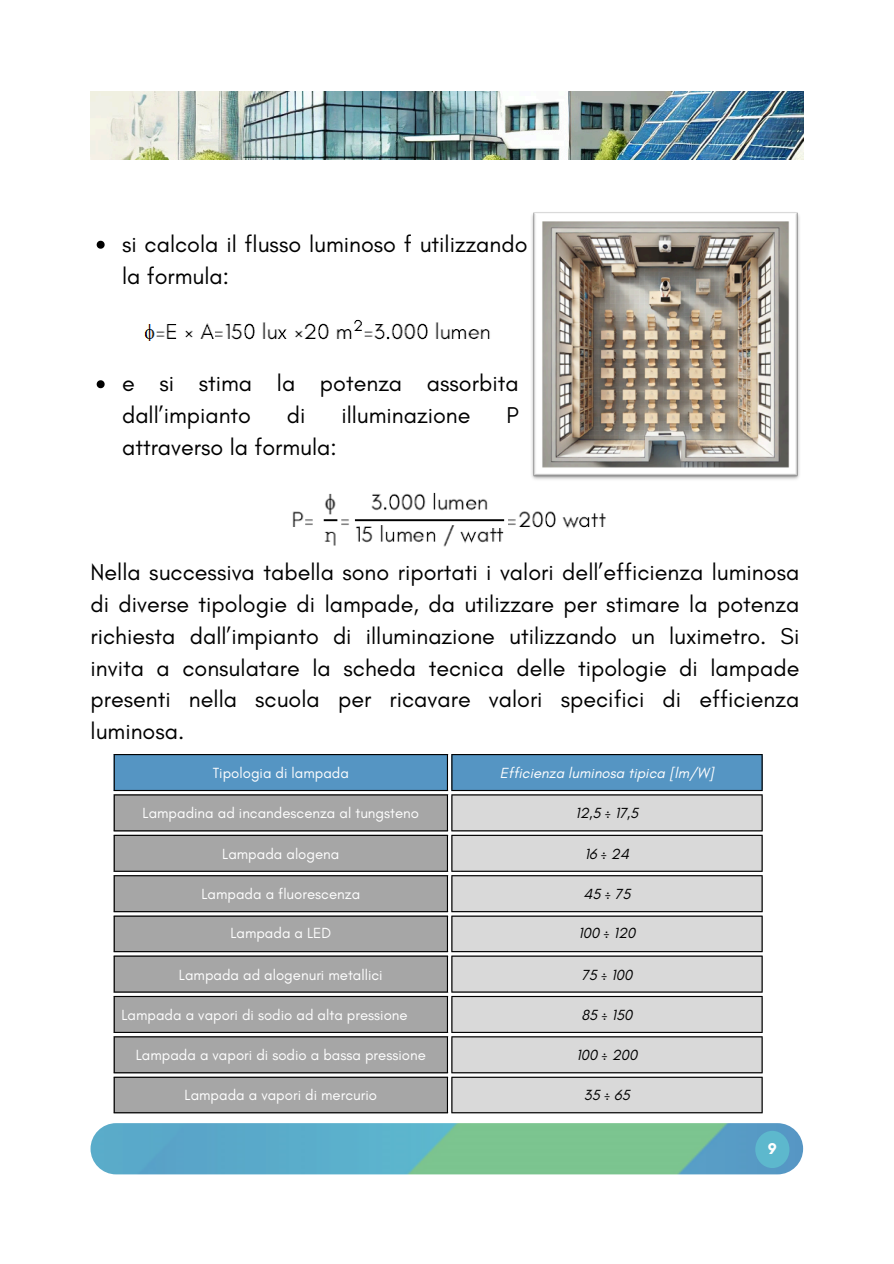
<style>
.page{position:relative;width:894px;height:1264px;background:#fff}
.page>*{position:absolute;margin:0;border:0;box-sizing:border-box;transform-origin:0 0}
.t1{font:23.4px/31.8px "Glacial Indifference";color:#000}
.t2{font:700 16.05px "Glacial Indifference";color:#fff}
.t3{font:15px "Glacial Indifference";color:#fff}
.t4{font:italic 15px "Glacial Indifference";color:#000}
.t5{font:italic 15px "Glacial Indifference";color:#fff}
</style>
<div class="page">
<img style="left:90px;top:91px;width:713px;height:69px">
<img style="left:90px;top:1123px;width:712px;height:51px;border-radius:26px">
<div style="left:755px;top:1130px;width:34px;height:38px;background:#5db8cd;border-radius:50%"></div>
<img style="left:531px;top:212px;width:269px;height:268px">
<svg style="left:97px;top:241px;width:8px;height:8px"></svg>
<img style="left:144px;top:319px;width:346px;height:21px">
<img style="left:292px;top:492px;width:314px;height:55px">
<svg style="left:97px;top:380px;width:8px;height:8px"></svg>
<div style="left:115px;top:754px;width:646px;height:37px;background:#5595c3"></div>
<svg style="left:114px;top:795px;width:334px;height:317px;background:#a7a7a7"></svg>
<svg style="left:451px;top:795px;width:311px;height:317px;background:#d5d5d5"></svg>
<hr style="left:114px;top:755px;width:1px;height:35px;background:#000">
<hr style="left:447px;top:755px;width:1px;height:35px;background:#000">
<hr style="left:114px;top:754px;width:334px;height:1px;background:#000">
<hr style="left:114px;top:790px;width:334px;height:1px;background:#000">
<hr style="left:451px;top:755px;width:1px;height:35px;background:#000">
<hr style="left:761px;top:755px;width:1px;height:35px;background:#000">
<hr style="left:451px;top:754px;width:311px;height:1px;background:#000">
<hr style="left:451px;top:790px;width:311px;height:1px;background:#000">
<hr style="left:114px;top:795px;width:1px;height:35px;background:#000">
<hr style="left:447px;top:795px;width:1px;height:35px;background:#000">
<hr style="left:114px;top:794px;width:334px;height:1px;background:#000">
<hr style="left:114px;top:830px;width:334px;height:1px;background:#000">
<hr style="left:451px;top:795px;width:1px;height:35px;background:#000">
<hr style="left:761px;top:795px;width:1px;height:35px;background:#000">
<hr style="left:451px;top:794px;width:311px;height:1px;background:#000">
<hr style="left:451px;top:830px;width:311px;height:1px;background:#000">
<hr style="left:114px;top:836px;width:1px;height:34px;background:#000">
<hr style="left:447px;top:836px;width:1px;height:34px;background:#000">
<hr style="left:114px;top:834px;width:334px;height:2px;background:#000">
<hr style="left:114px;top:870px;width:334px;height:1px;background:#000">
<hr style="left:451px;top:836px;width:1px;height:34px;background:#000">
<hr style="left:761px;top:836px;width:1px;height:34px;background:#000">
<hr style="left:451px;top:834px;width:311px;height:2px;background:#000">
<hr style="left:451px;top:870px;width:311px;height:1px;background:#000">
<hr style="left:114px;top:876px;width:1px;height:35px;background:#000">
<hr style="left:447px;top:876px;width:1px;height:35px;background:#000">
<hr style="left:114px;top:875px;width:334px;height:1px;background:#000">
<hr style="left:114px;top:911px;width:334px;height:1px;background:#000">
<hr style="left:451px;top:876px;width:1px;height:35px;background:#000">
<hr style="left:761px;top:876px;width:1px;height:35px;background:#000">
<hr style="left:451px;top:875px;width:311px;height:1px;background:#000">
<hr style="left:451px;top:911px;width:311px;height:1px;background:#000">
<hr style="left:114px;top:916px;width:1px;height:35px;background:#000">
<hr style="left:447px;top:916px;width:1px;height:35px;background:#000">
<hr style="left:114px;top:915px;width:334px;height:1px;background:#000">
<hr style="left:114px;top:951px;width:334px;height:1px;background:#000">
<hr style="left:451px;top:916px;width:1px;height:35px;background:#000">
<hr style="left:761px;top:916px;width:1px;height:35px;background:#000">
<hr style="left:451px;top:915px;width:311px;height:1px;background:#000">
<hr style="left:451px;top:951px;width:311px;height:1px;background:#000">
<hr style="left:114px;top:956px;width:1px;height:35px;background:#000">
<hr style="left:447px;top:956px;width:1px;height:35px;background:#000">
<hr style="left:114px;top:955px;width:334px;height:1px;background:#000">
<hr style="left:114px;top:991px;width:334px;height:1px;background:#000">
<hr style="left:451px;top:956px;width:1px;height:35px;background:#000">
<hr style="left:761px;top:956px;width:1px;height:35px;background:#000">
<hr style="left:451px;top:955px;width:311px;height:1px;background:#000">
<hr style="left:451px;top:991px;width:311px;height:1px;background:#000">
<hr style="left:114px;top:997px;width:1px;height:34px;background:#000">
<hr style="left:447px;top:997px;width:1px;height:34px;background:#000">
<hr style="left:114px;top:995px;width:334px;height:2px;background:#000">
<hr style="left:114px;top:1031px;width:334px;height:1px;background:#000">
<hr style="left:451px;top:997px;width:1px;height:34px;background:#000">
<hr style="left:761px;top:997px;width:1px;height:34px;background:#000">
<hr style="left:451px;top:995px;width:311px;height:2px;background:#000">
<hr style="left:451px;top:1031px;width:311px;height:1px;background:#000">
<hr style="left:114px;top:1037px;width:1px;height:35px;background:#000">
<hr style="left:447px;top:1037px;width:1px;height:35px;background:#000">
<hr style="left:114px;top:1036px;width:334px;height:1px;background:#000">
<hr style="left:114px;top:1072px;width:334px;height:1px;background:#000">
<hr style="left:451px;top:1037px;width:1px;height:35px;background:#000">
<hr style="left:761px;top:1037px;width:1px;height:35px;background:#000">
<hr style="left:451px;top:1036px;width:311px;height:1px;background:#000">
<hr style="left:451px;top:1072px;width:311px;height:1px;background:#000">
<hr style="left:114px;top:1077px;width:1px;height:35px;background:#000">
<hr style="left:447px;top:1077px;width:1px;height:35px;background:#000">
<hr style="left:114px;top:1076px;width:334px;height:1px;background:#000">
<hr style="left:114px;top:1112px;width:334px;height:1px;background:#000">
<hr style="left:451px;top:1077px;width:1px;height:35px;background:#000">
<hr style="left:761px;top:1077px;width:1px;height:35px;background:#000">
<hr style="left:451px;top:1076px;width:311px;height:1px;background:#000">
<hr style="left:451px;top:1112px;width:311px;height:1px;background:#000">
<p class="t1" style="left:122px;top:228px;width:407px">si calcola il flusso luminoso f utilizzando la formula:</p>
<p class="t1" style="left:122px;top:367px;width:398px">e si stima la potenza assorbita dall’impianto</p>
<p class="t1" style="left:287px;top:399px;width:20px">di</p>
<p class="t1" style="left:341px;top:399px;width:131px">illuminazione</p>
<p class="t1" style="left:506px;top:399px;width:14px">P</p>
<p class="t1" style="left:122px;top:431px;width:216px">attraverso la formula:</p>
<p class="t1" style="left:90px;top:556px;width:710px;text-align:justify">Nella successiva tabella sono riportati i valori dell’efficienza luminosa di diverse tipologie di lampade, da utilizzare per stimare la potenza richiesta dall’impianto di illuminazione utilizzando un luximetro. Si invita a consulatare la scheda tecnica delle tipologie di lampade presenti nella scuola per ricavare valori specifici di efficienza luminosa.</p>
<p class="t3" style="left:213px;top:763px;width:138px">Tipologia di lampada</p>
<p class="t5" style="left:500px;top:763px;width:215px">Efficienza luminosa tipica [lm/W]</p>
<h1 class="t3" style="left:142px;top:804px;width:278px">Lampadina ad incandescenza al tungsteno</h1>
<p class="t4" style="left:575px;top:804px;width:64px">12,5 ÷ 17,5</p>
<p class="t3" style="left:222px;top:844px;width:119px">Lampada alogena</p>
<p class="t4" style="left:584px;top:844px;width:46px">16 ÷ 24</p>
<p class="t3" style="left:201px;top:885px;width:160px">Lampada a fluorescenza</p>
<p class="t4" style="left:583px;top:885px;width:49px">45 ÷ 75</p>
<p class="t3" style="left:230px;top:924px;width:102px">Lampada a LED</p>
<p class="t4" style="left:578px;top:924px;width:59px">100 ÷ 120</p>
<p class="t3" style="left:179px;top:965px;width:205px">Lampada ad alogenuri metallici</p>
<p class="t4" style="left:581px;top:965px;width:52px">75 ÷ 100</p>
<p class="t3" style="left:121px;top:1005px;width:287px">Lampada a vapori di sodio ad alta pressione</p>
<p class="t4" style="left:581px;top:1005px;width:53px">85 ÷ 150</p>
<p class="t3" style="left:136px;top:1046px;width:291px">Lampada a vapori di sodio a bassa pressione</p>
<p class="t4" style="left:576px;top:1046px;width:63px">100 ÷ 200</p>
<p class="t3" style="left:184px;top:1085px;width:194px">Lampada a vapori di mercurio</p>
<p class="t4" style="left:583px;top:1085px;width:48px">35 ÷ 65</p>
<p class="t2" style="left:767px;top:1138px;width:11px">9</p>
</div>
